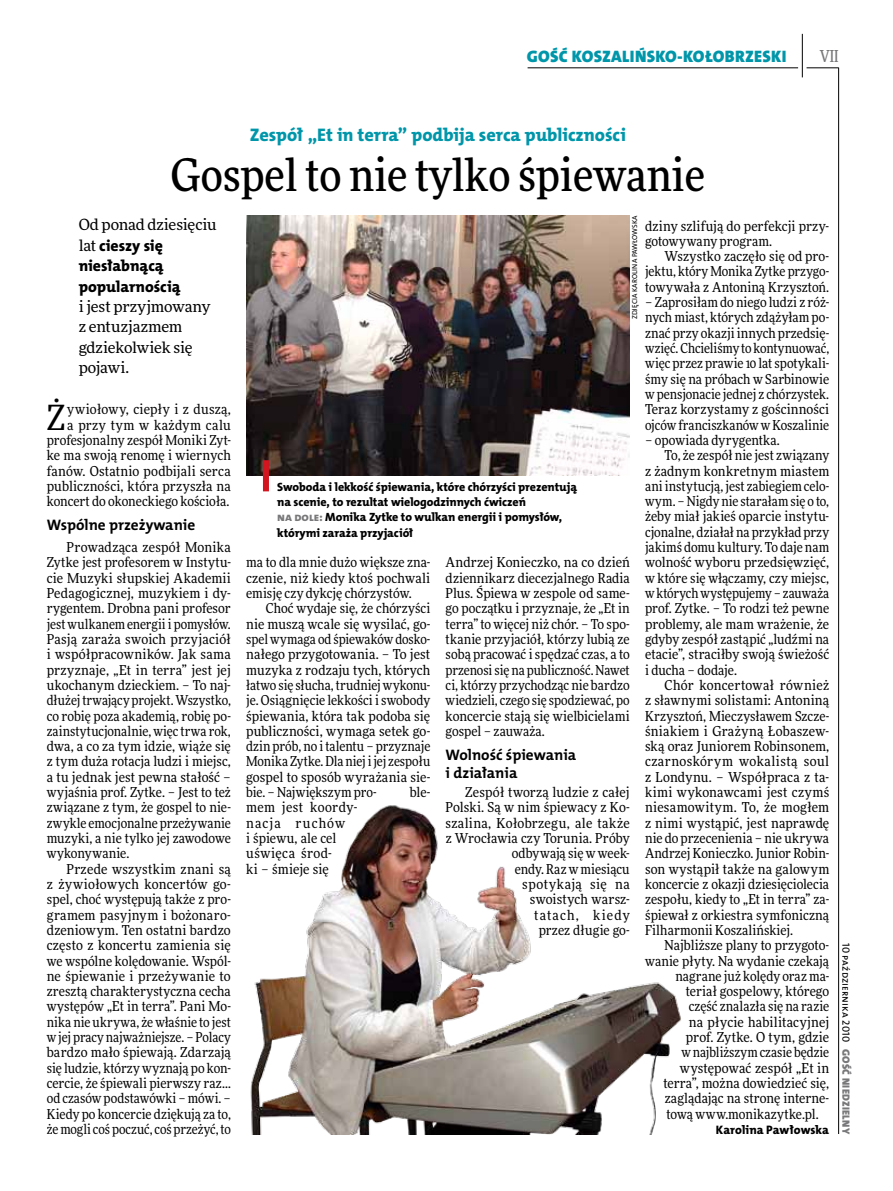
<style>
.page{position:relative;width:893px;height:1191px;background:#fff}
.page>*{position:absolute;margin:0;border:0;box-sizing:border-box;transform-origin:0 0}
._05-3_tytuł_sredni_3{font:500 45px "Freeday Narrow";color:#000}
._02-1_body_z_incjale{font:34.8px "Freeday Narrow News";color:#000}
._04-2_nadtytuł_local{font:18.3px "The Mix HP8 Ex Bld";letter-spacing:-.005em;color:#0096aa}
.t1{font:16.65px "The Mix HP9 Blk";letter-spacing:.02em;color:#0096aa}
.t2{font:500 16.5px "Freeday Narrow";color:#787779;scale:.9 1}
._06-5_lead_local_10{font:15.75px/20.4px "The Mix HP8 Ex Bld";letter-spacing:-.005em;color:#000}
._06-5_lead_local_10-2{font:15.45px/20.4px "Freeday News";letter-spacing:-.01em;color:#000}
._04-1_srodtytul{font:15.3px/17.7px "The Mix HP7 Bld";color:#000}
._01_body_tekst{font:13.65px/15.3px "Freeday Narrow News";letter-spacing:.005em;color:#000;text-align:justify}
._02-1_body_z_incjale-2{font:13.65px/15.3px "Freeday Narrow News";letter-spacing:.01em;color:#000;text-align:right}
._01_body_tekst-2{font:13.65px/15.3px "Freeday Narrow News";letter-spacing:.025em;color:#000}
._12-1_autor_na_końcu{font:12.3px "The Mix HP8 Ex Bld";color:#000}
._09-3_podpis_zdjecia{font:12px/15.3px "The Mix HP8 Ex Bld";letter-spacing:-.005em;color:#000}
.t3{font:10.5px "The Mix HP5 Plain";color:#000}
.t4{font:10.5px "The Mix HP9 Blk";letter-spacing:.025em;color:#787779}
._09-4_autor_zdjecia{font:7.2px "The Mix HP5 Plain";letter-spacing:.015em;color:#000}
.s1{font-family:"Freeday News";font-size:15.45px}
.s2{color:#787779}
</style>
<div class="page">
<hr style="left:838px;top:68px;width:1px;height:1066px;background:#000">
<hr style="left:802px;top:34px;width:1px;height:43px;background:#000">
<hr style="left:806px;top:68px;width:33px;height:1px;background:#000">
<hr style="left:528px;top:68px;width:270px;height:1px;background:#000">
<img style="left:250px;top:805px;width:431px;height:329px">
<img style="left:246px;top:215px;width:384px;height:260px">
<div style="left:263px;top:460px;width:6px;height:31px;background:#d3151f"></div>
<p class="t1" style="left:527px;top:46px;width:261px">GOŚĆ KOSZALIŃSKO-KOŁOBRZESKI</p>
<p class="t2" style="left:820px;top:46px;width:22px">VII</p>
<p class="_04-2_nadtytuł_local" style="left:250px;top:123px;width:378px">Zespół „Et in terra” podbija serca publiczności</p>
<p class="_05-3_tytuł_sredni_3" style="left:171px;top:147px;width:536px">Gospel to nie tylko śpiewanie</p>
<p class="_06-5_lead_local_10-2" style="left:79px;top:214px;width:139px">Od ponad dziesięciu</p>
<p class="_06-5_lead_local_10" style="left:79px;top:235px;width:103px"><span class="s1">lat</span> cieszy się niesłabnącą popularnością</p>
<p class="_06-5_lead_local_10-2" style="left:79px;top:296px;width:133px">i jest przyjmowany z entuzjazmem gdziekolwiek się pojawi.</p>
<p class="_09-4_autor_zdjecia" style="left:630px;top:319px;width:106px;rotate:-90deg">ZDJĘCIA KAROLINA PAWŁOWSKA</p>
<p class="_01_body_tekst" style="left:645px;top:218px;width:186px">dziny szlifują do perfekcji przy&shy;gotowywany program.</p>
<p class="_01_body_tekst" style="left:645px;top:248px;width:186px;text-indent:20px">Wszystko zaczęło się od pro&shy;jektu, który Monika Zytke przygo&shy;towywała z Antoniną Krzysztoń.</p>
<p class="_01_body_tekst" style="left:645px;top:294px;width:186px">– Zaprosiłam do niego ludzi z róż&shy;nych miast, których zdążyłam po&shy;znać przy okazji innych przedsię&shy;wzięć. Chcieliśmy to kontynuować, więc przez prawie 10 lat spotykali&shy;śmy się na próbach w Sarbinowie w pensjonacie jednej z chórzystek.<br>Teraz korzystamy z gościnności ojców franciszkanów w Koszalinie</p>
<p class="_01_body_tekst" style="left:645px;top:432px;width:136px">– opowiada dyrygentka.</p>
<p class="_01_body_tekst" style="left:645px;top:447px;width:186px;text-indent:20px">To, że zespół nie jest związany z żadnym konkretnym miastem ani instytucją, jest zabiegiem celo&shy;wym. – Nigdy nie starałam się o to, żeby miał jakieś oparcie instytu&shy;cjonalne, działał na przykład przy jakimś domu kultury. To daje nam wolność wyboru przedsięwzięć, w które się włączamy, czy miejsc, w których występujemy – zauważa prof. Zytke. – To rodzi też pewne problemy, ale mam wrażenie, że gdyby zespół zastąpić „ludźmi na etacie”, straciłby swoją świeżość i ducha – dodaje.</p>
<p class="_01_body_tekst" style="left:645px;top:677px;width:186px;text-indent:20px">Chór koncertował również z sławnymi solistami: Antoniną Krzysztoń, Mieczysławem Szcze&shy;śniakiem i Grażyną Łobaszew&shy;ską oraz Juniorem Robinsonem, czarnoskórym wokalistą soul z Londynu. – Współpraca z ta&shy;kimi wykonawcami jest czymś niesamowitym. To, że mogłem z nimi wystąpić, jest naprawdę nie do przecenienia – nie ukrywa Andrzej Konieczko. Junior Robin&shy;son wystąpił także na galowym koncercie z okazji dziesięciolecia zespołu, kiedy to „Et in terra” za&shy;śpiewał z orkiestra symfoniczną Filharmonii Koszalińskiej.</p>
<p class="_01_body_tekst" style="left:665px;top:937px;width:166px">Najbliższe plany to przygoto-</p>
<p class="_01_body_tekst" style="left:645px;top:953px;width:186px">wanie płyty. Na wydanie czekają</p>
<p class="_01_body_tekst" style="left:675px;top:968px;width:155px">nagrane już kolędy oraz ma-</p>
<p class="_01_body_tekst" style="left:686px;top:983px;width:145px">teriał gospelowy, którego</p>
<p class="_01_body_tekst" style="left:689px;top:998px;width:142px">część znalazła się na razie</p>
<p class="_01_body_tekst" style="left:689px;top:1014px;width:142px">na płycie habilitacyjnej</p>
<p class="_01_body_tekst" style="left:686px;top:1029px;width:145px">prof. Zytke. O tym, gdzie</p>
<p class="_01_body_tekst" style="left:681px;top:1044px;width:149px">w najbliższym czasie będzie</p>
<p class="_01_body_tekst" style="left:680px;top:1060px;width:151px">występować zespół „Et in</p>
<p class="_01_body_tekst" style="left:663px;top:1075px;width:167px">terra”, można dowiedzieć się,</p>
<p class="_01_body_tekst" style="left:665px;top:1090px;width:166px">zaglądając na stronę interne-</p>
<p class="_01_body_tekst" style="left:666px;top:1106px;width:154px">tową www.monikazytke.pl.</p>
<p class="_12-1_autor_na_końcu" style="left:716px;top:1122px;width:115px">Karolina Pawłowska</p>
<p class="_02-1_body_z_incjale" style="left:47px;top:396px;width:20px">Ż</p>
<p class="_02-1_body_z_incjale-2" style="left:47px;top:401px;width:186px">ywiołowy, ciepły i z duszą,<br>a przy tym w każdym calu profesjonalny zespół Moniki Zyt&shy;ke ma swoją renomę i wiernych fanów. Ostatnio podbijali serca publiczności, która przyszła na koncert do okoneckiego kościoła.</p>
<p class="_04-1_srodtytul" style="left:47px;top:516px;width:150px">Wspólne przeżywanie</p>
<p class="_01_body_tekst" style="left:47px;top:539px;width:186px;text-indent:20px">Prowadząca zespół Monika Zytke jest profesorem w Instytu&shy;cie Muzyki słupskiej Akademii Pedagogicznej, muzykiem i dy&shy;rygentem. Drobna pani profesor jest wulkanem energii i pomysłów.<br>Pasją zaraża swoich przyjaciół i współpracowników. Jak sama przyznaje, „Et in terra” jest jej ukochanym dzieckiem. – To naj&shy;dłużej trwający projekt. Wszystko, co robię poza akademią, robię po&shy;zainstytucjonalnie, więc trwa rok, dwa, a co za tym idzie, wiąże się z tym duża rotacja ludzi i miejsc, a tu jednak jest pewna stałość – wyjaśnia prof. Zytke. – Jest to też związane z tym, że gospel to nie&shy;zwykle emocjonalne przeżywanie muzyki, a nie tylko jej zawodowe wykonywanie.</p>
<p class="_01_body_tekst" style="left:47px;top:861px;width:186px;text-indent:20px">Przede wszystkim znani są z żywiołowych koncertów go&shy;spel, choć występują także z pro&shy;gramem pasyjnym i bożonaro&shy;dzeniowym. Ten ostatni bardzo często z koncertu zamienia się we wspólne kolędowanie. Wspól&shy;ne śpiewanie i przeżywanie to zresztą charakterystyczna cecha występów „Et in terra”. Pani Mo&shy;nika nie ukrywa, że właśnie to jest w jej pracy najważniejsze. – Polacy bardzo mało śpiewają. Zdarzają się ludzie, którzy wyznają po kon&shy;cercie, że śpiewali pierwszy raz… od czasów podstawówki – mówi. – Kiedy po koncercie dziękują za to, że mogli coś poczuć, coś przeżyć, to</p>
<p class="_09-3_podpis_zdjecia" style="left:277px;top:479px;width:301px">Swoboda i lekkość śpiewania, które chórzyści prezentują na scenie, to rezultat wielogodzinnych ćwiczeń</p>
<p class="_09-3_podpis_zdjecia" style="left:277px;top:510px;width:286px"><span class="s2">na dole:</span> Monika Zytke to wulkan energii i pomysłów, którymi zaraża przyjaciół</p>
<p class="_01_body_tekst" style="left:246px;top:555px;width:186px">ma to dla mnie dużo większe zna&shy;czenie, niż kiedy ktoś pochwali emisję czy dykcję chórzystów.</p>
<p class="_01_body_tekst" style="left:246px;top:600px;width:186px;text-indent:20px">Choć wydaje się, że chórzyści nie muszą wcale się wysilać, go&shy;spel wymaga od śpiewaków dosko&shy;nałego przygotowania. – To jest muzyka z rodzaju tych, których łatwo się słucha, trudniej wykonu&shy;je. Osiągnięcie lekkości i swobody śpiewania, która tak podoba się publiczności, wymaga setek go&shy;dzin prób, no i talentu – przyznaje Monika Zytke. Dla niej i jej zespołu gospel to sposób wyrażania sie&shy;bie. – Największym pro-</p>
<p class="_01_body_tekst" style="left:446px;top:555px;width:186px">Andrzej Konieczko, na co dzień dziennikarz diecezjalnego Radia Plus. Śpiewa w zespole od same&shy;go początku i przyznaje, że „Et in terra” to więcej niż chór. – To spo&shy;tkanie przyjaciół, którzy lubią ze sobą pracować i spędzać czas, a to przenosi się na publiczność. Nawet ci, którzy przychodząc nie bardzo wiedzieli, czego się spodziewać, po koncercie stają się wielbicielami gospel – zauważa.</p>
<p class="_04-1_srodtytul" style="left:446px;top:746px;width:132px">Wolność śpiewania i działania</p>
<p class="_01_body_tekst" style="left:446px;top:784px;width:186px;text-align:right">Zespół tworzą ludzie z całej<br>Polski. Są w nim śpiewacy z Ko&shy;szalina, Kołobrzegu, ale także z Wrocławia czy Torunia. Próby odbywają się w week-<br>endy. Raz w miesiącu<br>spotykają się na<br>swoistych warsz-<br>tatach, kiedy<br>przez długie go-</p>
<p class="_01_body_tekst" style="left:410px;top:784px;width:22px">ble-</p>
<p class="_01_body_tekst-2" style="left:246px;top:799px;width:113px">mem jest koordy&shy;nacja ruchów<br>i śpiewu, ale cel uświęca środ-<br>ki – śmieje się</p>
<p class="t3" style="left:853px;top:942px;width:101px;rotate:90deg">10 października 2010</p>
<p class="t4" style="left:853px;top:1049px;width:86px;rotate:90deg">GOŚĆ NIEDZIELNY</p>
</div>
